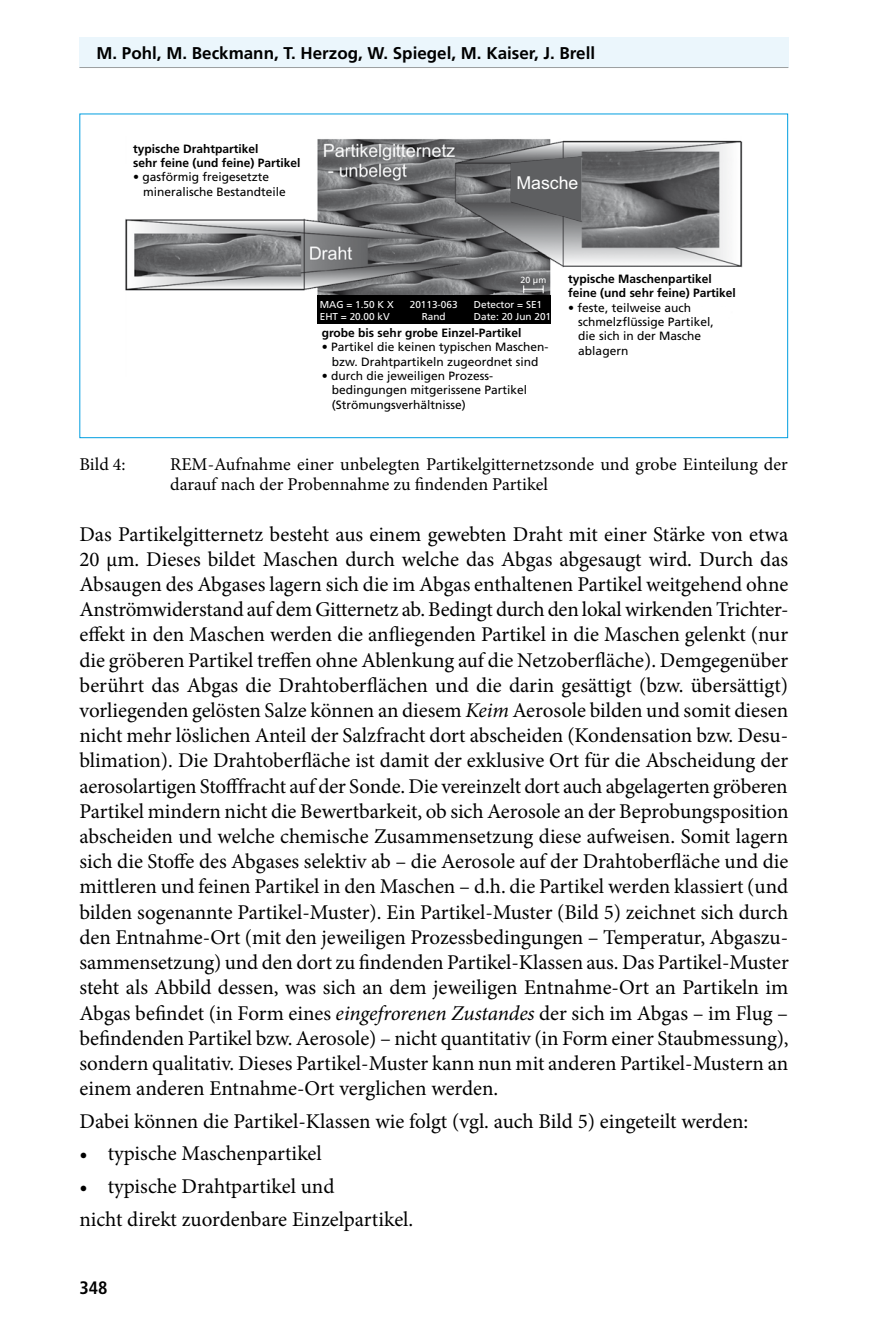
<style>
.page{position:relative;width:879px;height:1333px;background:#fff}
.page>*{position:absolute;margin:0;border:0;box-sizing:border-box;transform-origin:0 0}
.t1{font:21px/25.2px "Minion Pro";color:#000;text-align:justify}
.t2{font:18px/20px "Minion Pro";color:#000}
.t3{font:700 condensed 18px "Frutiger";color:#000}
.t4{font:17.8px "Arial";color:#fff}
.t5{font:700 17px "Frutiger";color:#000}
.t6{font:12px/14.4px "Frutiger";color:#000}
.t7{font:700 12px/14.4px "Frutiger";color:#000}
.t8{font:10px/12px "Frutiger";color:#fff}
.t9{font:8.8px "Frutiger";color:#fff}
.s1{font-style:italic}
</style>
<div class="page">
<div style="left:80px;top:38px;width:709px;height:30px;background:#ebf6fc"></div>
<hr style="left:79px;top:67px;width:709px;height:1px;background:#9c9e9f">
<img style="left:125px;top:139px;width:618px;height:156px">
<div style="left:317px;top:295px;width:234px;height:29px;background:#000"></div>
<svg style="left:511px;top:157px;width:70px;height:64px;background:#606163"></svg>
<svg style="left:523px;top:285px;width:21px;height:8px"></svg>
<p class="t5" style="left:96px;top:43px;width:500px">M. Pohl, M. Beckmann, T. Herzog, W. Spiegel, M. Kaiser, J. Brell</p>
<p class="t7" style="left:133px;top:141px;width:169px">typische Drahtpartikel<br>sehr feine (und feine) Partikel</p>
<p class="t6" style="left:143px;top:170px;width:144px;text-indent:-10px">• gasförmig freigesetzte mineralische Bestandteile</p>
<p class="t4" style="left:516px;top:171px;width:64px">Masche</p>
<p class="t8" style="left:320px;top:298px;width:75px">MAG = 1.50 K X<br>EHT = 20.00 kV</p>
<p class="t9" style="left:520px;top:274px;width:27px">20 µm</p>
<p class="t8" style="left:410px;top:298px;width:49px;text-align:center">20113-063<br>Rand</p>
<p class="t8" style="left:474px;top:298px;width:84px">Detector = SE1<br>Date: 20 Jun 2012</p>
<p class="t7" style="left:322px;top:325px;width:201px">grobe bis sehr grobe Einzel-Partikel</p>
<p class="t6" style="left:322px;top:340px;width:228px;text-align:center">• Partikel die keinen typischen Maschen&shy;bzw. Drahtpartikeln zugeordnet sind</p>
<p class="t6" style="left:332px;top:368px;width:197px;text-indent:-10px">• durch die jeweiligen Prozess&shy;bedingungen mitgerissene Partikel (Strömungsverhältnisse)</p>
<p class="t7" style="left:568px;top:271px;width:169px">typische Maschenpartikel feine (und sehr feine) Partikel</p>
<p class="t6" style="left:578px;top:300px;width:137px;text-indent:-10px">• feste, teilweise auch schmelzflüssige Partikel, die sich in der Masche ablagern</p>
<p class="t2" style="left:79px;top:454px;width:48px">Bild 4:</p>
<p class="t2" style="left:170px;top:454px;width:619px">REM-Aufnahme einer unbelegten Partikelgitternetzsonde und grobe Einteilung der darauf nach der Probennahme zu findenden Partikel</p>
<p class="t1" style="left:79px;top:521px;width:711px">Das Partikelgitternetz besteht aus einem gewebten Draht mit einer Stärke von etwa 20 μm. Dieses bildet Maschen durch welche das Abgas abgesaugt wird. Durch das Absaugen des Abgases lagern sich die im Abgas enthaltenen Partikel weitgehend ohne Anströmwiderstand auf dem Gitternetz ab. Bedingt durch den lokal wirkenden Trichter&shy;effekt in den Maschen werden die anfliegenden Partikel in die Maschen gelenkt (nur die gröberen Partikel treffen ohne Ablenkung auf die Netzoberfläche). Demgegenüber berührt das Abgas die Drahtoberflächen und die darin gesättigt (bzw. übersättigt) vorliegenden gelösten Salze können an diesem <span class="s1">Keim</span> Aerosole bilden und somit diesen nicht mehr löslichen Anteil der Salzfracht dort abscheiden (Kondensation bzw. Desu&shy;blimation). Die Drahtoberfläche ist damit der exklusive Ort für die Abscheidung der aerosolartigen Stofffracht auf der Sonde. Die vereinzelt dort auch abgelagerten gröberen Partikel mindern nicht die Bewertbarkeit, ob sich Aerosole an der Beprobungsposition abscheiden und welche chemische Zusammensetzung diese aufweisen. Somit lagern sich die Stoffe des Abgases selektiv ab – die Aerosole auf der Drahtoberfläche und die mittleren und feinen Partikel in den Maschen – d.h. die Partikel werden klassiert (und bilden sogenannte Partikel-Muster). Ein Partikel-Muster (Bild 5) zeichnet sich durch den Entnahme-Ort (mit den jeweiligen Prozessbedingungen – Temperatur, Abgaszu&shy;sammensetzung) und den dort zu findenden Partikel-Klassen aus. Das Partikel-Muster steht als Abbild dessen, was sich an dem jeweiligen Entnahme-Ort an Partikeln im Abgas befindet (in Form eines <span class="s1">eingefrorenen Zustandes</span> der sich im Abgas – im Flug – befindenden Partikel bzw. Aerosole) – nicht quantitativ (in Form einer Staubmessung), sondern qualitativ. Dieses Partikel-Muster kann nun mit anderen Partikel-Mustern an einem anderen Entnahme-Ort verglichen werden.</p>
<p class="t1" style="left:79px;top:1108px;width:670px">Dabei können die Partikel-Klassen wie folgt (vgl. auch Bild 5) eingeteilt werden:</p>
<p class="t1" style="left:79px;top:1141px;width:244px">• typische Maschenpartikel</p>
<p class="t1" style="left:79px;top:1169px;width:335px;line-height:32.6px">• typische Drahtpartikel und<br>nicht direkt zuordenbare Einzelpartikel.</p>
<p class="t3" style="left:79px;top:1276px;width:30px">348</p>
</div>
